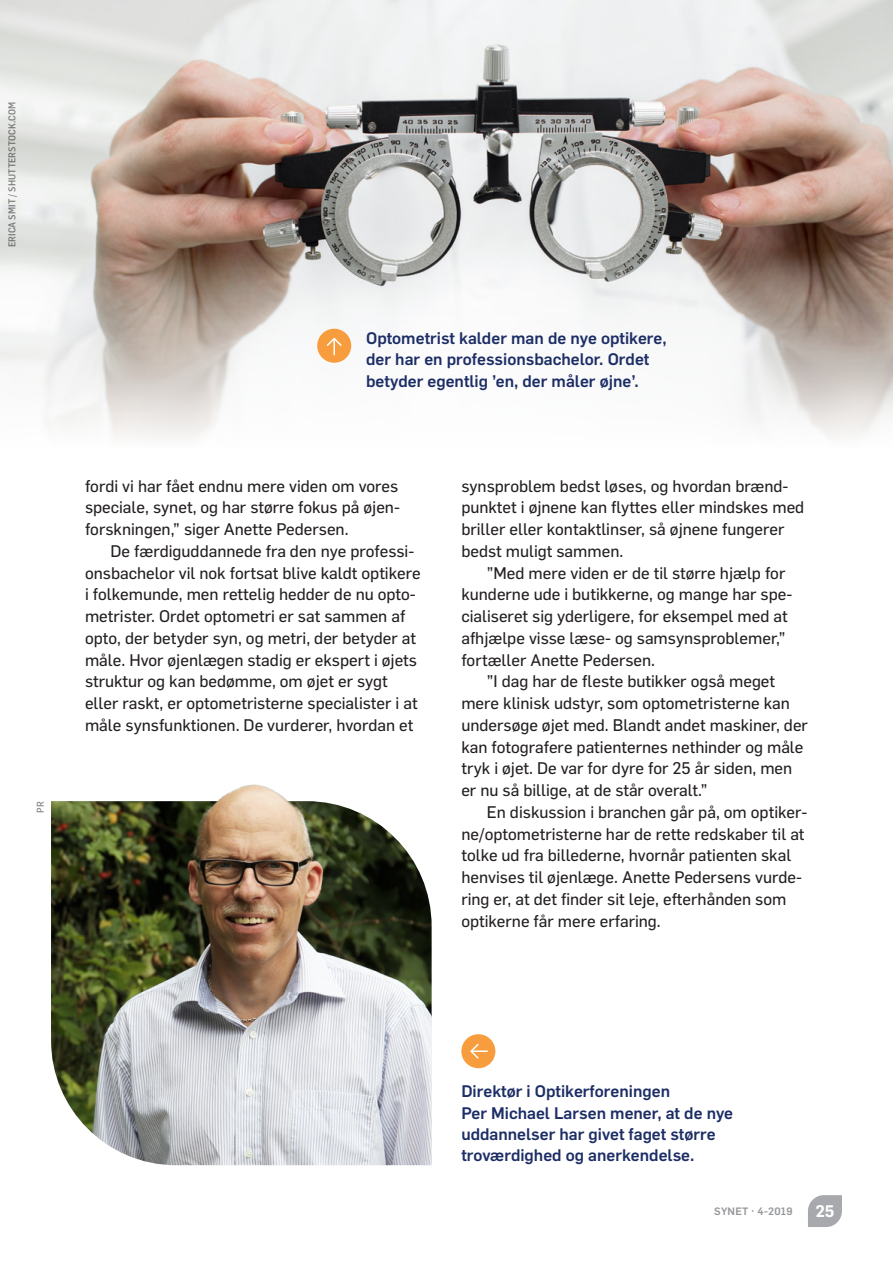
<style>
.page{position:relative;width:893px;height:1263px;background:#fff}
.page>*{position:absolute;margin:0;border:0;box-sizing:border-box;transform-origin:0 0}
.t1{font:16.5px/21.8px "Flama Basic";color:#231f20}
.t2{font:500 16.5px/21.5px "Flama";color:#1d2e66}
.t3{font:600 16.5px "Flama";color:#fff}
.t4{font:500 10.5px "Flama";letter-spacing:.025em;color:#939598}
.t5{font:500 9.75px "Flama Semicondensed";letter-spacing:.01em;color:#231f20}
.t6{font:500 9.75px "Flama Semicondensed";color:#8a8c8f}
</style>
<div class="page">
<img style="left:0;top:0;width:893px;height:438px">
<img style="left:51px;top:801px;width:381px;height:364px">
<img style="left:199px;top:784px;width:106px;height:22px">
<div style="left:461px;top:1034px;width:34px;height:34px;background:#f89d3d;border-radius:50%"></div>
<svg style="left:470px;top:1043px;width:17px;height:16px"></svg>
<div style="left:317px;top:329px;width:34px;height:34px;background:#f89d3d;border-radius:50%"></div>
<svg style="left:326px;top:337px;width:16px;height:18px"></svg>
<svg style="left:808px;top:1195px;width:34px;height:32px"></svg>
<p class="t5" style="left:6px;top:247px;width:147px;rotate:-90deg">ERICA SMIT / SHUTTERSTOCK.COM</p>
<p class="t6" style="left:34px;top:813px;width:13px;rotate:-90deg">PR</p>
<p class="t2" style="left:366px;top:326px;width:302px">Optometrist kalder man de nye optikere, der har en professionsbachelor. Ordet betyder egentlig ’en, der måler øjne’.</p>
<p class="t1" style="left:85px;top:474px;width:316px;text-align:justify">fordi vi har fået endnu mere viden om vores speciale, synet, og har større fokus på øjen&shy;forskningen,” siger Anette Pedersen.</p>
<p class="t1" style="left:85px;top:539px;width:337px;text-indent:26px">De færdiguddannede fra den nye professi&shy;onsbachelor vil nok fortsat blive kaldt optikere i folkemunde, men rettelig hedder de nu opto&shy;metrister. Ordet optometri er sat sammen af opto, der betyder syn, og metri, der betyder at måle. Hvor øjenlægen stadig er ekspert i øjets struktur og kan bedømme, om øjet er sygt eller raskt, er optometristerne specialister i at måle synsfunktionen. De vurderer, hvordan et</p>
<p class="t1" style="left:461px;top:474px;width:344px">synsproblem bedst løses, og hvordan brænd&shy;punktet i øjnene kan flyttes eller mindskes med briller eller kontaktlinser, så øjnene fungerer bedst muligt sammen.</p>
<p class="t1" style="left:461px;top:561px;width:332px;text-indent:26px">”Med mere viden er de til større hjælp for kunderne ude i butikkerne, og mange har spe&shy;cialiseret sig yderligere, for eksempel med at afhjælpe visse læse- og samsynsproblemer,” fortæller Anette Pedersen.</p>
<p class="t1" style="left:461px;top:670px;width:348px;text-indent:26px">”I dag har de fleste butikker også meget mere klinisk udstyr, som optometristerne kan undersøge øjet med. Blandt andet maskiner, der kan fotografere patienternes nethinder og måle tryk i øjet. De var for dyre for 25 år siden, men er nu så billige, at de står overalt.”</p>
<p class="t1" style="left:461px;top:800px;width:347px;text-indent:26px">En diskussion i branchen går på, om optiker&shy;ne/optometristerne har de rette redskaber til at tolke ud fra billederne, hvornår patienten skal henvises til øjenlæge. Anette Pedersens vurde&shy;ring er, at det finder sit leje, efterhånden som optikerne får mere erfaring.</p>
<p class="t2" style="left:461px;top:1079px;width:273px">Direktør i Optikerforeningen<br>Per Michael Larsen mener, at de nye uddannelser har givet faget større troværdighed og anerkendelse.</p>
<p class="t4" style="left:714px;top:1204px;width:80px">SYNET · 4-2019</p>
<p class="t3" style="left:815px;top:1199px;width:21px">25</p>
</div>
